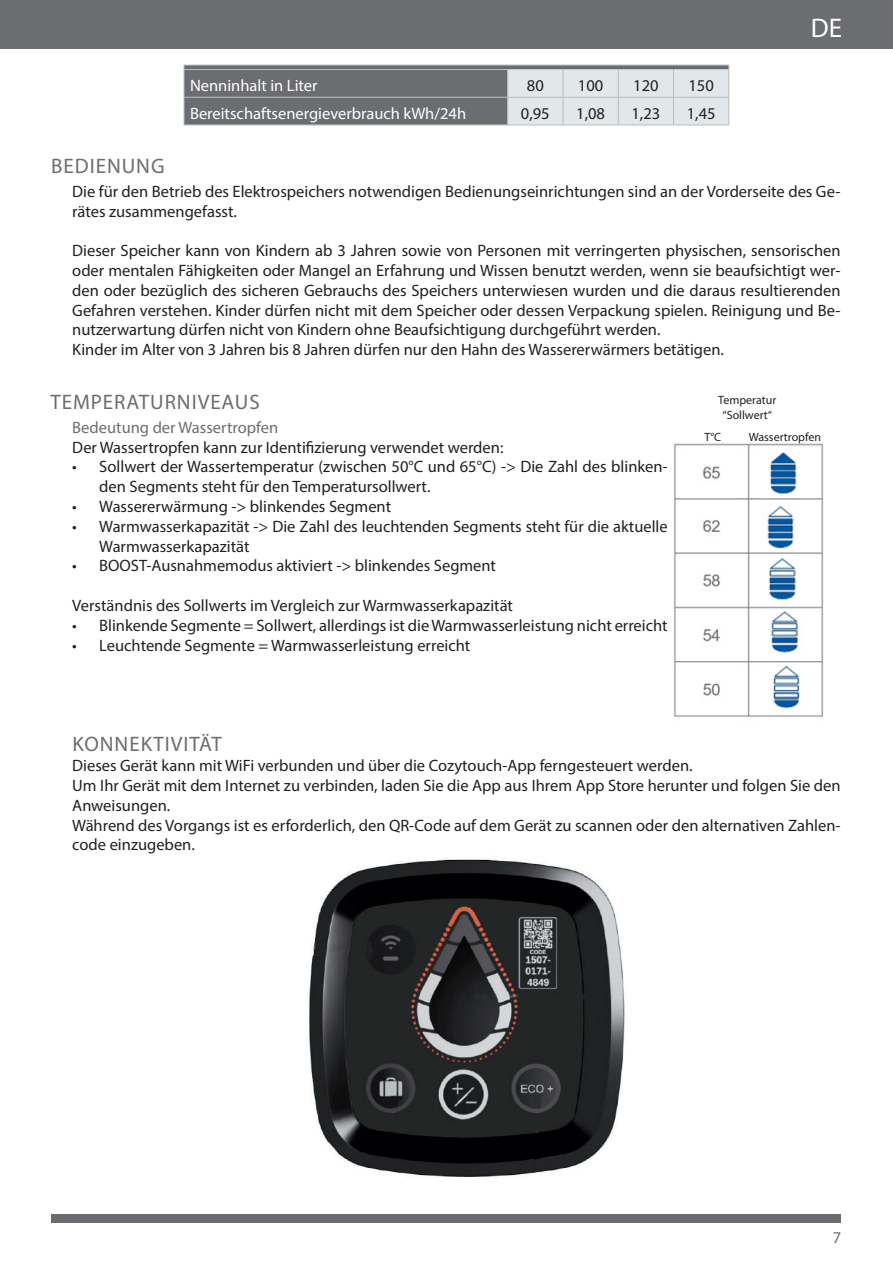
<style>
.page{position:relative;width:893px;height:1263px;background:#fff}
.page>*{position:absolute;margin:0;border:0;box-sizing:border-box;transform-origin:0 0}
.t1{font:27px "Myriad Pro";color:#fff}
.Helv__Überschrift_gr{font:21px "Myriad Pro";letter-spacing:.045em;color:#6c6d70}
.Helv__Einfacher_Absa{font:21px "Myriad Pro";letter-spacing:.045em;color:#6c6d70}
.Helv__Einfacher_Absa-2{font:16.5px/19.8px "Myriad Pro";color:#231f20}
.Helv__Einfacher_Absa-3{font:16.5px "Myriad Pro";color:#fff}
.Helv__Einfacher_Absa-4{font:16.5px "Myriad Pro";color:#6c6d70}
.Helv__Einfacher_Absa-5{font:12px "Myriad Pro";color:#231f20}
</style>
<div class="page">
<div style="left:0;top:0;width:893px;height:49px;background:#6c6d70"></div>
<div style="left:52px;top:1214px;width:789px;height:8px;background:#6c6d70"></div>
<svg style="left:184px;top:65px;width:546px;height:60px;background:#9a9d9f"></svg>
<hr style="left:184px;top:125px;width:324px;height:1px;background:#b2bec1">
<hr style="left:508px;top:125px;width:55px;height:1px;background:#b2bec1">
<hr style="left:563px;top:125px;width:55px;height:1px;background:#b2bec1">
<hr style="left:618px;top:125px;width:55px;height:1px;background:#b2bec1">
<hr style="left:673px;top:125px;width:56px;height:1px;background:#b2bec1">
<hr style="left:184px;top:69px;width:324px;height:1px;background:#b2bec1">
<img style="left:674px;top:443px;width:150px;height:274px">
<img style="left:309px;top:858px;width:316px;height:319px">
<p class="Helv__Einfacher_Absa-3" style="left:190px;top:76px;width:129px">Nenninhalt in Liter</p>
<p class="Helv__Einfacher_Absa-2" style="left:527px;top:76px;width:18px">80</p>
<p class="Helv__Einfacher_Absa-2" style="left:578px;top:76px;width:27px">100</p>
<p class="Helv__Einfacher_Absa-2" style="left:633px;top:76px;width:27px">120</p>
<p class="Helv__Einfacher_Absa-2" style="left:688px;top:76px;width:27px">150</p>
<p class="Helv__Einfacher_Absa-3" style="left:190px;top:103px;width:278px">Bereitschaftsenergieverbrauch kWh/24h</p>
<p class="Helv__Einfacher_Absa-2" style="left:521px;top:103px;width:30px">0,95</p>
<p class="Helv__Einfacher_Absa-2" style="left:576px;top:103px;width:30px">1,08</p>
<p class="Helv__Einfacher_Absa-2" style="left:631px;top:103px;width:30px">1,23</p>
<p class="Helv__Einfacher_Absa-2" style="left:687px;top:103px;width:30px">1,45</p>
<h1 class="t1" style="left:811px;top:11px;width:33px">DE</h1>
<p class="Helv__Überschrift_gr" style="left:51px;top:153px;width:115px">BEDIENUNG</p>
<p class="Helv__Einfacher_Absa-2" style="left:72px;top:181px;width:770px">Die für den Betrieb des Elektrospeichers notwendigen Bedienungseinrichtungen sind an der Vorderseite des Ge&shy;rätes zusammengefasst.</p>
<p class="Helv__Einfacher_Absa-2" style="left:72px;top:240px;width:770px;text-align:justify">Dieser Speicher kann von Kindern ab 3 Jahren sowie von Personen mit verringerten physischen, sensorischen oder mentalen Fähigkeiten oder Mangel an Erfahrung und Wissen benutzt werden, wenn sie beaufsichtigt wer&shy;den oder bezüglich des sicheren Gebrauchs des Speichers unterwiesen wurden und die daraus resultierenden Gefahren verstehen. Kinder dürfen nicht mit dem Speicher oder dessen Verpackung spielen. Reinigung und Be&shy;nutzerwartung dürfen nicht von Kindern ohne Beaufsichtigung durchgeführt werden.</p>
<p class="Helv__Einfacher_Absa-2" style="left:72px;top:339px;width:653px">Kinder im Alter von 3 Jahren bis 8 Jahren dürfen nur den Hahn des Wassererwärmers betätigen.</p>
<p class="Helv__Überschrift_gr" style="left:50px;top:389px;width:211px">TEMPERATURNIVEAUS</p>
<p class="Helv__Einfacher_Absa-4" style="left:72px;top:417px;width:207px">Bedeutung der Wassertropfen</p>
<p class="Helv__Einfacher_Absa-2" style="left:72px;top:437px;width:433px">Der Wassertropfen kann zur Identifizierung verwendet werden:</p>
<p class="Helv__Einfacher_Absa-2" style="left:99px;top:457px;width:570px;text-indent:-27px">• Sollwert der Wassertemperatur (zwischen 50°C und 65°C) -&gt; Die Zahl des blinken&shy;den Segments steht für den Temperatursollwert.</p>
<p class="Helv__Einfacher_Absa-2" style="left:72px;top:496px;width:320px">• Wassererwärmung -&gt; blinkendes Segment</p>
<p class="Helv__Einfacher_Absa-2" style="left:99px;top:516px;width:570px;text-indent:-27px">• Warmwasserkapazität -&gt; Die Zahl des leuchtenden Segments steht für die aktuelle<br>Warmwasserkapazität</p>
<p class="Helv__Einfacher_Absa-2" style="left:72px;top:556px;width:425px">• BOOST-Ausnahmemodus aktiviert -&gt; blinkendes Segment</p>
<p class="Helv__Einfacher_Absa-2" style="left:72px;top:595px;width:442px">Verständnis des Sollwerts im Vergleich zur Warmwasserkapazität</p>
<p class="Helv__Einfacher_Absa-2" style="left:72px;top:615px;width:597px">• Blinkende Segmente = Sollwert, allerdings ist die Warmwasserleistung nicht erreicht</p>
<p class="Helv__Einfacher_Absa-2" style="left:72px;top:635px;width:400px">• Leuchtende Segmente = Warmwasserleistung erreicht</p>
<p class="Helv__Einfacher_Absa-5" style="left:718px;top:393px;width:60px">Temperatur</p>
<p class="Helv__Einfacher_Absa-5" style="left:722px;top:407px;width:51px">“Sollwert“</p>
<p class="Helv__Einfacher_Absa-5" style="left:704px;top:429px;width:18px">T°C</p>
<p class="Helv__Einfacher_Absa-5" style="left:749px;top:429px;width:74px">Wassertropfen</p>
<p class="Helv__Einfacher_Absa" style="left:72px;top:731px;width:151px">KONNEKTIVITÄT</p>
<p class="Helv__Einfacher_Absa-2" style="left:72px;top:755px;width:622px">Dieses Gerät kann mit WiFi verbunden und über die Cozytouch-App ferngesteuert werden.</p>
<p class="Helv__Einfacher_Absa-2" style="left:72px;top:775px;width:770px">Um Ihr Gerät mit dem Internet zu verbinden, laden Sie die App aus Ihrem App Store herunter und folgen Sie den<br>Anweisungen.</p>
<p class="Helv__Einfacher_Absa-2" style="left:72px;top:815px;width:770px">Während des Vorgangs ist es erforderlich, den QR-Code auf dem Gerät zu scannen oder den alternativen Zahlen&shy;code einzugeben.</p>
<p class="Helv__Einfacher_Absa-4" style="left:833px;top:1227px;width:10px">7</p>
</div>
